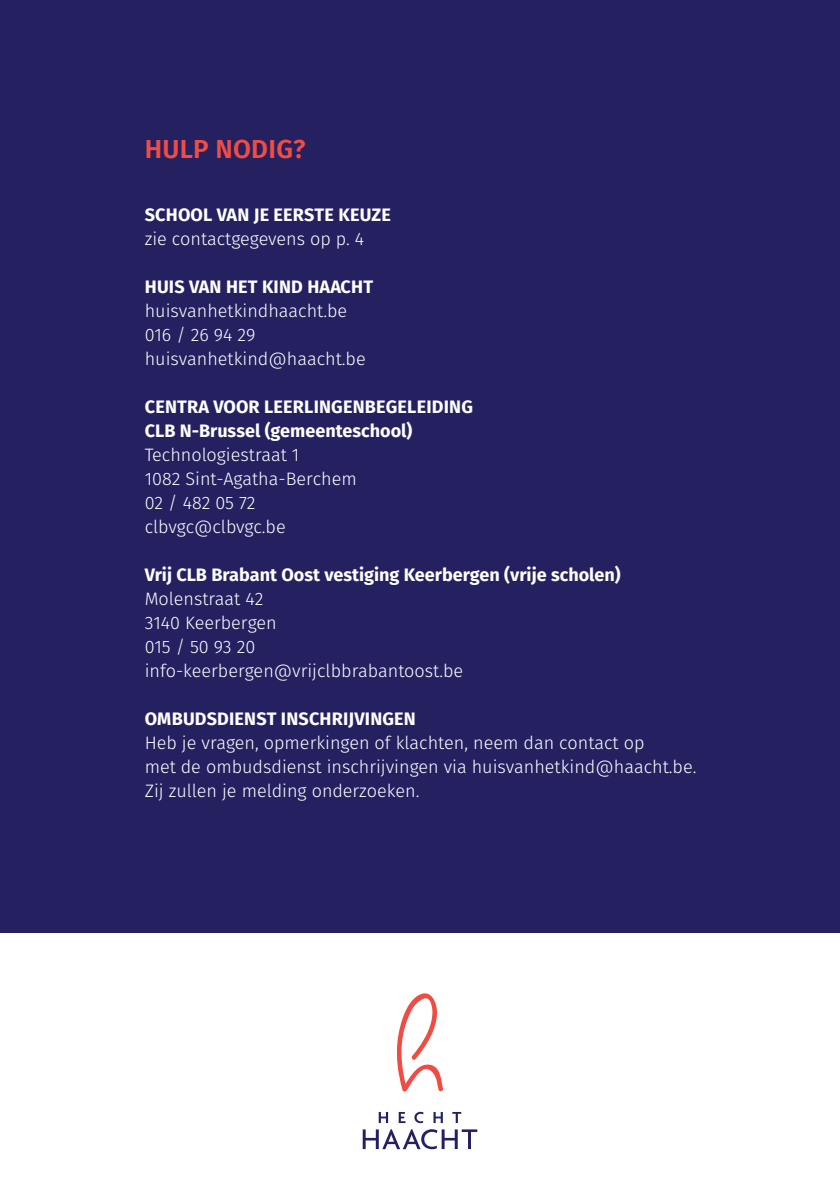
<style>
.page{position:relative;width:840px;height:1191px;background:#fff}
.page>*{position:absolute;margin:0;border:0;box-sizing:border-box;transform-origin:0 0}
.t1{font:600 26px "Fira Sans";letter-spacing:.01em;color:#ef4d44}
.t2{font:300 18px/24px "Fira Sans";color:#fff}
.t3{font:700 18px/24px "Fira Sans";letter-spacing:.01em;color:#fff}
</style>
<div class="page">
<svg style="left:378px;top:1112px;width:10px;height:11px"></svg>
<svg style="left:398px;top:1112px;width:7px;height:11px"></svg>
<svg style="left:414px;top:1111px;width:9px;height:12px"></svg>
<svg style="left:433px;top:1112px;width:9px;height:11px"></svg>
<svg style="left:452px;top:1112px;width:9px;height:11px"></svg>
<svg style="left:362px;top:1129px;width:115px;height:20px"></svg>
<svg style="left:396px;top:993px;width:47px;height:99px"></svg>
<div style="left:0;top:0;width:839px;height:932px;background:#252161"></div>
<h1 class="t1" style="left:145px;top:131px;width:162px">HULP NODIG?</h1>
<p class="t3" style="left:145px;top:202px;width:247px">SCHOOL VAN JE EERSTE KEUZE</p>
<p class="t2" style="left:145px;top:226px;width:221px">zie contactgegevens op p. 4</p>
<p class="t3" style="left:145px;top:274px;width:230px">HUIS VAN HET KIND HAACHT</p>
<p class="t2" style="left:145px;top:298px;width:222px">huisvanhetkindhaacht.be<br>016 / 26 94 29 huisvanhetkind@haacht.be</p>
<p class="t3" style="left:145px;top:394px;width:329px">CENTRA VOOR LEERLINGENBEGELEIDING<br>CLB N-Brussel (gemeenteschool)</p>
<p class="t2" style="left:145px;top:442px;width:213px">Technologiestraat 1<br>1082 Sint-Agatha-Berchem<br>02 / 482 05 72 clbvgc@clbvgc.be</p>
<p class="t3" style="left:145px;top:562px;width:477px">Vrij CLB Brabant Oost vestiging Keerbergen (vrije scholen)</p>
<p class="t2" style="left:145px;top:586px;width:320px">Molenstraat 42<br>3140 Keerbergen<br>015 / 50 93 20 info-keerbergen@vrijclbbrabantoost.be</p>
<p class="t3" style="left:145px;top:706px;width:272px">OMBUDSDIENST INSCHRIJVINGEN</p>
<p class="t2" style="left:145px;top:730px;width:553px">Heb je vragen, opmerkingen of klachten, neem dan contact op<br>met de ombudsdienst inschrijvingen via huisvanhetkind@haacht.be.<br>Zij zullen je melding onderzoeken.</p>
</div>
